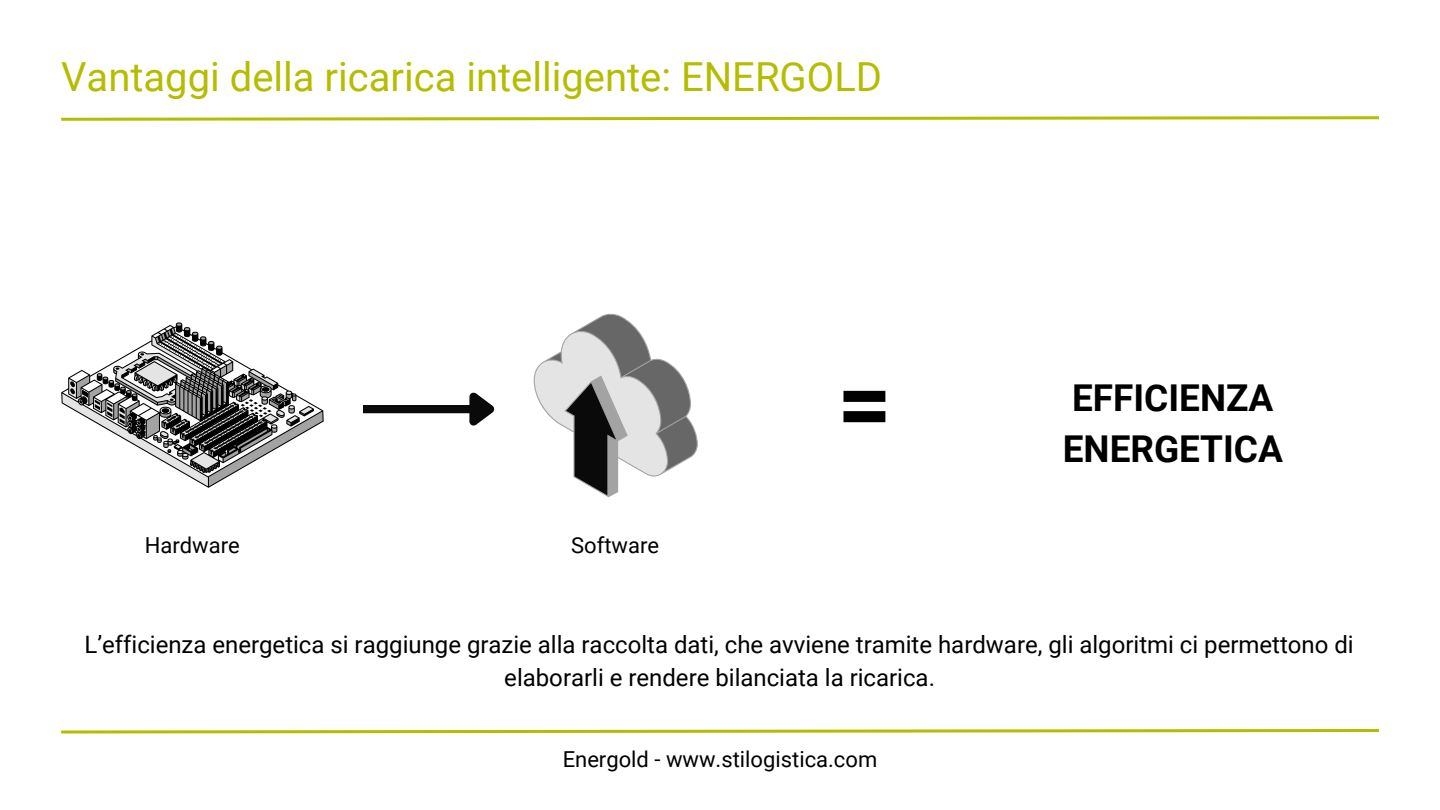
<style>
.page{position:relative;width:1440px;height:810px;background:#fff}
.page>*{position:absolute;margin:0;border:0;box-sizing:border-box;transform-origin:0 0}
.t1{font:700 96px "Roboto";color:#000}
.t2{font:40px "Roboto";color:#b5bd00}
.t3{font:700 37px "Roboto";color:#000}
.t4{font:24px/33px "Roboto";color:#000;text-align:center}
.t5{font:22px "Roboto";color:#000}
</style>
<div class="page">
<svg style="left:61px;top:116px;width:1318px;height:5px"></svg>
<svg style="left:61px;top:729px;width:1318px;height:5px"></svg>
<svg style="left:61px;top:322px;width:263px;height:166px"></svg>
<svg style="left:534px;top:313px;width:164px;height:184px"></svg>
<div style="left:363px;top:405px;width:108px;height:8px;background:#0a0a0a"></div>
<svg style="left:462px;top:392px;width:33px;height:34px"></svg>
<h2 class="t2" style="left:61px;top:54px;width:822px">Vantaggi della ricarica intelligente: ENERGOLD</h2>
<p class="t5" style="left:145px;top:532px;width:97px">Hardware</p>
<p class="t5" style="left:571px;top:532px;width:89px">Software</p>
<h1 class="t1" style="left:837px;top:348px;width:56px">=</h1>
<h3 class="t3" style="left:1072px;top:376px;width:203px">EFFICIENZA</h3>
<h3 class="t3" style="left:1063px;top:428px;width:222px">ENERGETICA</h3>
<p class="t4" style="left:85px;top:629px;width:1271px">L’efficienza energetica si raggiunge grazie alla raccolta dati, che avviene tramite hardware, gli algoritmi ci permettono di elaborarli e rendere bilanciata la ricarica.</p>
<p class="t5" style="left:563px;top:747px;width:316px">Energold - www.stilogistica.com</p>
</div>
